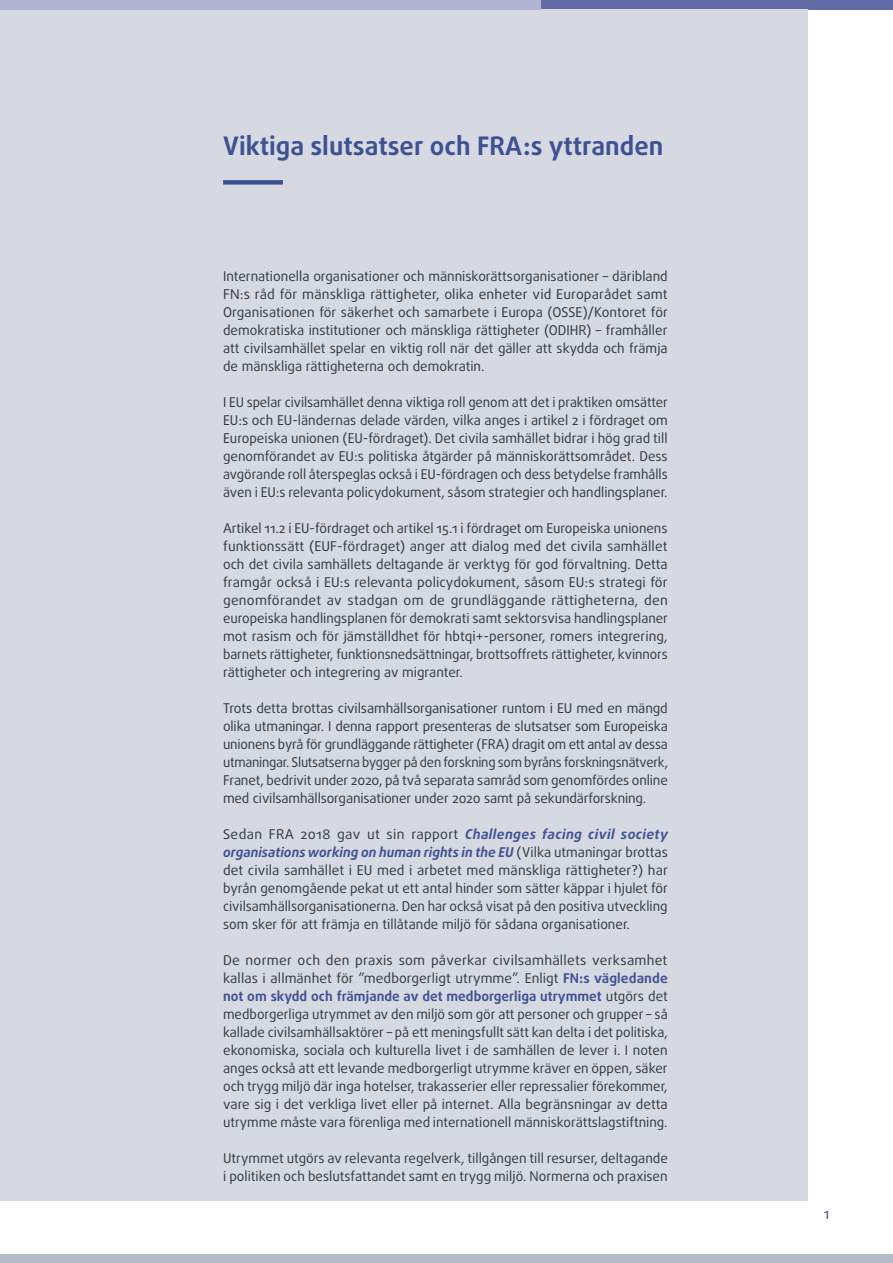
<style>
.page{position:relative;width:893px;height:1263px;background:#fff}
.page>*{position:absolute;margin:0;border:0;box-sizing:border-box;transform-origin:0 0}
.key_findings_title{font:700 25.5px "Daxline Pro";color:#3e5293}
.body_text{font:13.5px/18px "Daxline Pro";color:#2f383f;text-align:justify}
.t1{font:500 11.25px "Daxline Pro";color:#3e5293}
.s1{font-weight:700;font-style:italic;color:#3e5293}
.s2{font-weight:700;color:#3e5293}
</style>
<div class="page">
<div style="left:540px;top:0;width:353px;height:10px;background:#616ba5"></div>
<div style="left:0;top:9px;width:808px;height:1192px;background:#d7d9e2"></div>
<div style="left:0;top:0;width:540px;height:10px;background:#b3b3d4"></div>
<div style="left:0;top:1254px;width:893px;height:9px;background:#b6bbca"></div>
<div style="left:223px;top:180px;width:60px;height:5px;background:#3e5293"></div>
<h1 class="key_findings_title" style="left:223px;top:128px;width:442px">Viktiga slutsatser och FRA:s yttranden</h1>
<p class="body_text" style="left:223px;top:267px;width:446px">Internationella organisationer och människorättsorganisationer – däribland FN:s råd för mänskliga rättigheter, olika enheter vid Europarådet samt Organisationen för säkerhet och samarbete i Europa (OSSE)/Kontoret för demokratiska institutioner och mänskliga rättigheter (ODIHR) – framhåller att civilsamhället spelar en viktig roll när det gäller att skydda och främja de mänskliga rättigheterna och demokratin.</p>
<p class="body_text" style="left:223px;top:393px;width:446px">I EU spelar civilsamhället denna viktiga roll genom att det i praktiken omsätter EU:s och EU-ländernas delade värden, vilka anges i artikel 2 i fördraget om Europeiska unionen (EU-fördraget). Det civila samhället bidrar i hög grad till genomförandet av EU:s politiska åtgärder på människorättsområdet. Dess avgörande roll återspeglas också i EU-fördragen och dess betydelse framhålls även i EU:s relevanta policydokument, såsom strategier och handlingsplaner.</p>
<p class="body_text" style="left:223px;top:519px;width:446px">Artikel 11.2 i EU-fördraget och artikel 15.1 i fördraget om Europeiska unionens funktionssätt (EUF-fördraget) anger att dialog med det civila samhället och det civila samhällets deltagande är verktyg för god förvaltning. Detta framgår också i EU:s relevanta policydokument, såsom EU:s strategi för genomförandet av stadgan om de grundläggande rättigheterna, den europeiska handlingsplanen för demokrati samt sektorsvisa handlingsplaner mot rasism och för jämställdhet för hbtqi+-personer, romers integrering, barnets rättigheter, funktionsnedsättningar, brottsoffrets rättigheter, kvinnors rättigheter och integrering av migranter.</p>
<p class="body_text" style="left:223px;top:699px;width:446px">Trots detta brottas civilsamhällsorganisationer runtom i EU med en mängd olika utmaningar. I denna rapport presenteras de slutsatser som Europeiska unionens byrå för grundläggande rättigheter (FRA) dragit om ett antal av dessa utmaningar. Slutsatserna bygger på den forskning som byråns forskningsnätverk, Franet, bedrivit under 2020, på två separata samråd som genomfördes online med civilsamhällsorganisationer under 2020 samt på sekundärforskning.</p>
<p class="body_text" style="left:223px;top:825px;width:446px">Sedan FRA 2018 gav ut sin rapport <span class="s1">Challenges facing civil society organisations working on human rights in the EU</span> (Vilka utmaningar brottas det civila samhället i EU med i arbetet med mänskliga rättigheter?) har byrån genomgående pekat ut ett antal hinder som sätter käppar i hjulet för civilsamhällsorganisationerna. Den har också visat på den positiva utveckling som sker för att främja en tillåtande miljö för sådana organisationer.</p>
<p class="body_text" style="left:223px;top:951px;width:446px">De normer och den praxis som påverkar civilsamhällets verksamhet kallas i allmänhet för ”medborgerligt utrymme”. Enligt <span class="s2">FN:s vägledande not om skydd och främjande av det medborgerliga utrymmet</span> utgörs det medborgerliga utrymmet av den miljö som gör att personer och grupper – så kallade civilsamhällsaktörer – på ett meningsfullt sätt kan delta i det politiska, ekonomiska, sociala och kulturella livet i de samhällen de lever i. I noten anges också att ett levande medborgerligt utrymme kräver en öppen, säker och trygg miljö där inga hotelser, trakasserier eller repressalier förekommer, vare sig i det verkliga livet eller på internet. Alla begränsningar av detta utrymme måste vara förenliga med internationell människorättslagstiftning.</p>
<p class="body_text" style="left:223px;top:1149px;width:446px">Utrymmet utgörs av relevanta regelverk, tillgången till resurser, deltagande i politiken och beslutsfattandet samt en trygg miljö. Normerna och praxisen</p>
<p class="t1" style="left:824px;top:1207px;width:6px">1</p>
</div>
